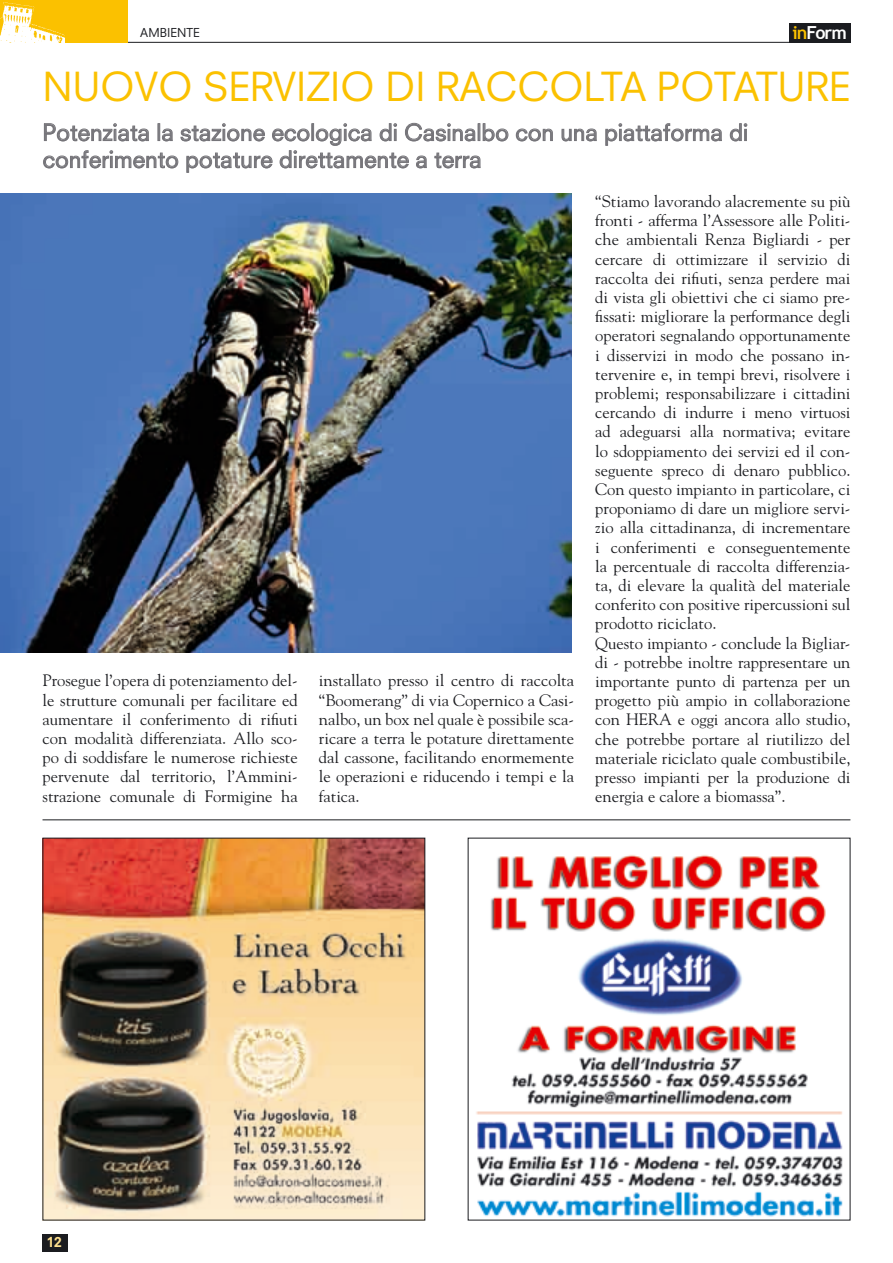
<style>
.page{position:relative;width:893px;height:1263px;background:#fff}
.page>*{position:absolute;margin:0;border:0;box-sizing:border-box;transform-origin:0 0}
.t1{font:39px "Neuzeit S";letter-spacing:-.01em;color:#fbc100}
.t2{font:22.5px/27px "Neuzeit S";color:#757479}
.t3{font:700 18px "Trebuchet MS";letter-spacing:-.05em;color:#fff}
.t4{font:16.5px/19.2px "Goudy";color:#1b1c20;text-align:justify}
.t5{font:800 13.5px "Neuzeit S";color:#fee08e}
.t6{font:12px "Neuzeit S";color:#1b1c20}
.s1{color:#fbc100}
</style>
<div class="page">
<hr style="left:127px;top:42px;width:723px;height:1px;background:#1b1c20">
<hr style="left:43px;top:819px;width:807px;height:1px;background:#1b1c20">
<div style="left:0;top:0;width:128px;height:43px;background:#fbc100"></div>
<div style="left:789px;top:23px;width:61px;height:19px;background:#1b1c20"></div>
<div style="left:43px;top:1234px;width:25px;height:17px;background:#1b1c20"></div>
<img style="left:0;top:2px;width:65px;height:41px">
<img style="left:45px;top:840px;width:378px;height:378px">
<svg style="left:516px;top:129px;width:37px;height:12px"></svg>
<svg style="left:562px;top:129px;width:35px;height:12px"></svg>
<svg style="left:605px;top:123px;width:117px;height:23px"></svg>
<svg style="left:730px;top:123px;width:17px;height:18px"></svg>
<svg style="left:43px;top:123px;width:465px;height:50px"></svg>
<img style="left:0;top:194px;width:572px;height:458px">
<img style="left:476px;top:854px;width:367px;height:363px">
<p class="t6" style="left:140px;top:26px;width:61px">Ambiente</p>
<p class="t3" style="left:792px;top:22px;width:56px"><span class="s1">in</span>Form</p>
<h1 class="t1" style="left:43px;top:63px;width:273px">NUOVO SERVIZIO</h1>
<h1 class="t1" style="left:385px;top:63px;width:78px">DI RACCOLTA</h1>
<h1 class="t1" style="left:656px;top:63px;width:49px">POTATURE</h1>
<h2 class="t2" style="left:43px;top:119px;width:707px">Potenziata la stazione ecologica di Casinalbo con una piattaforma di conferimento potature direttamente a terra</h2>
<p class="t4" style="left:43px;top:671px;width:257px">Prosegue l’opera di potenziamento del&shy;le strutture comunali per facilitare ed aumentare il conferimento di rifiuti con modalità differenziata. Allo sco&shy;po di soddisfare le numerose richieste pervenute dal territorio, l’Ammini&shy;strazione comunale di Formigine ha</p>
<p class="t4" style="left:319px;top:671px;width:257px">installato presso il centro di raccolta “Boomerang” di via Copernico a Casi&shy;nalbo, un box nel quale è possibile sca&shy;ricare a terra le potature direttamente dal cassone, facilitando enormemente le operazioni e riducendo i tempi e la fatica.</p>
<p class="t4" style="left:595px;top:191px;width:257px;text-align:left">“Stiamo lavorando alacremente su più fronti - afferma l’Assessore alle Politi&shy;che ambientali Renza Bigliardi - per cercare di ottimizzare il servizio di raccolta dei rifiuti, senza perdere mai di vista gli obiettivi che ci siamo pre&shy;fissati: migliorare la performance degli operatori segnalando opportunamente i disservizi in modo che possano in&shy;tervenire e, in tempi brevi, risolvere i problemi; responsabilizzare i cittadini cercando di indurre i meno virtuosi ad adeguarsi alla normativa; evitare lo sdoppiamento dei servizi ed il con&shy;seguente spreco di denaro pubblico.<br>Con questo impianto in particolare, ci proponiamo di dare un migliore servi&shy;zio alla cittadinanza, di incrementare i conferimenti e conseguentemente la percentuale di raccolta differenzia&shy;ta, di elevare la qualità del materiale conferito con positive ripercussioni sul prodotto riciclato.<br>Questo impianto - conclude la Bigliar&shy;di - potrebbe inoltre rappresentare un importante punto di partenza per un progetto più ampio in collaborazione con HERA e oggi ancora allo studio, che potrebbe portare al riutilizzo del materiale riciclato quale combustibile, presso impianti per la produzione di energia e calore a biomassa”.</p>
<p class="t5" style="left:47px;top:1234px;width:17px">12</p>
</div>
